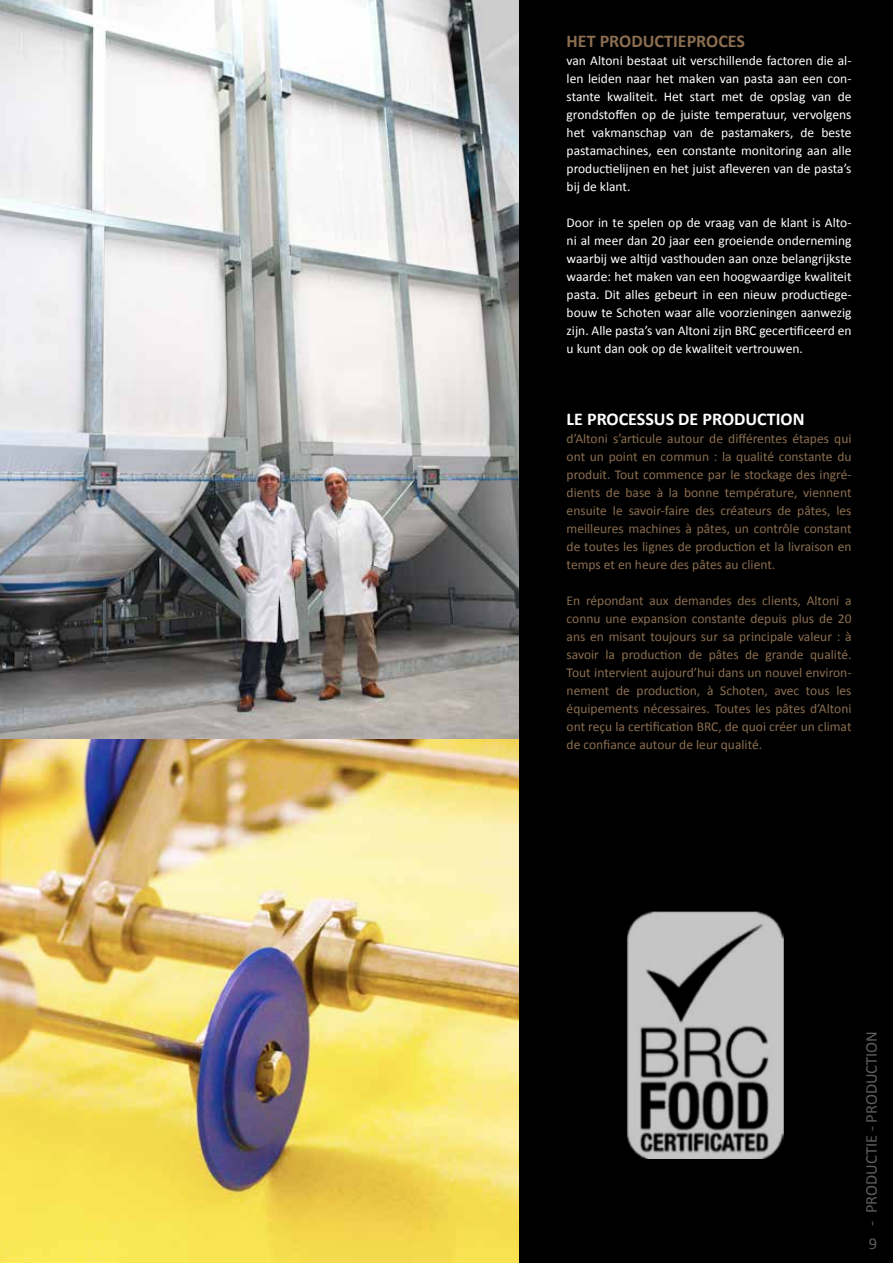
<style>
.page{position:relative;width:893px;height:1263px;background:#000}
.page>*{position:absolute;margin:0;border:0;box-sizing:border-box;transform-origin:0 0}
.t1{font:700 18px "Calibri";color:#fff}
.t2{font:700 18px "Calibri";color:#8b6e50}
.t3{font:16.5px "Calibri";color:#5f5e5d}
.t4{font:13.5px/18px "Calibri";color:#8b6e50;text-align:justify}
.t5{font:13.5px/18px "Calibri";color:#fff;text-align:justify}
</style>
<div class="page">
<img style="left:1px;top:0;width:518px;height:1263px">
<img style="left:0;top:0;width:1px;height:1263px">
<img style="left:626px;top:911px;width:158px;height:248px">
<h1 class="t2" style="left:567px;top:30px;width:180px">HET PRODUCTIEPROCES</h1>
<p class="t5" style="left:567px;top:52px;width:286px">van Altoni bestaat uit verschillende factoren die al&shy;len leiden naar het maken van pasta aan een con&shy;stante kwaliteit. Het start met de opslag van de grondstoffen op de juiste temperatuur, vervolgens het vakmanschap van de pastamakers, de beste pastamachines, een constante monitoring aan alle productielijnen en het juist afleveren van de pasta’s bij de klant.</p>
<p class="t5" style="left:567px;top:214px;width:286px">Door in te spelen op de vraag van de klant is Alto&shy;ni al meer dan 20 jaar een groeiende onderneming waarbij we altijd vasthouden aan onze belangrijkste waarde: het maken van een hoogwaardige kwaliteit pasta. Dit alles gebeurt in een nieuw productiege&shy;bouw te Schoten waar alle voorzieningen aanwezig zijn. Alle pasta’s van Altoni zijn BRC gecertificeerd en u kunt dan ook op de kwaliteit vertrouwen.</p>
<h1 class="t1" style="left:567px;top:408px;width:240px">LE PROCESSUS DE PRODUCTION</h1>
<p class="t4" style="left:567px;top:430px;width:286px">d’Altoni s’articule autour de différentes étapes qui ont un point en commun : la qualité constante du produit. Tout commence par le stockage des ingré&shy;dients de base à la bonne température, viennent ensuite le savoir-faire des créateurs de pâtes, les meilleures machines à pâtes, un contrôle constant de toutes les lignes de production et la livraison en temps et en heure des pâtes au client.</p>
<p class="t4" style="left:567px;top:592px;width:286px">En répondant aux demandes des clients, Altoni a connu une expansion constante depuis plus de 20 ans en misant toujours sur sa principale valeur : à savoir la production de pâtes de grande qualité.<br>Tout intervient aujourd’hui dans un nouvel environ&shy;nement de production, à Schoten, avec tous les équipements nécessaires. Toutes les pâtes d’Altoni ont reçu la certification BRC, de quoi créer un climat de confiance autour de leur qualité.</p>
<p class="t3" style="left:861px;top:1226px;width:196px;rotate:-90deg">- PRODUCTIE - PRODUCTION</p>
<p class="t3" style="left:869px;top:1233px;width:10px">9</p>
</div>
